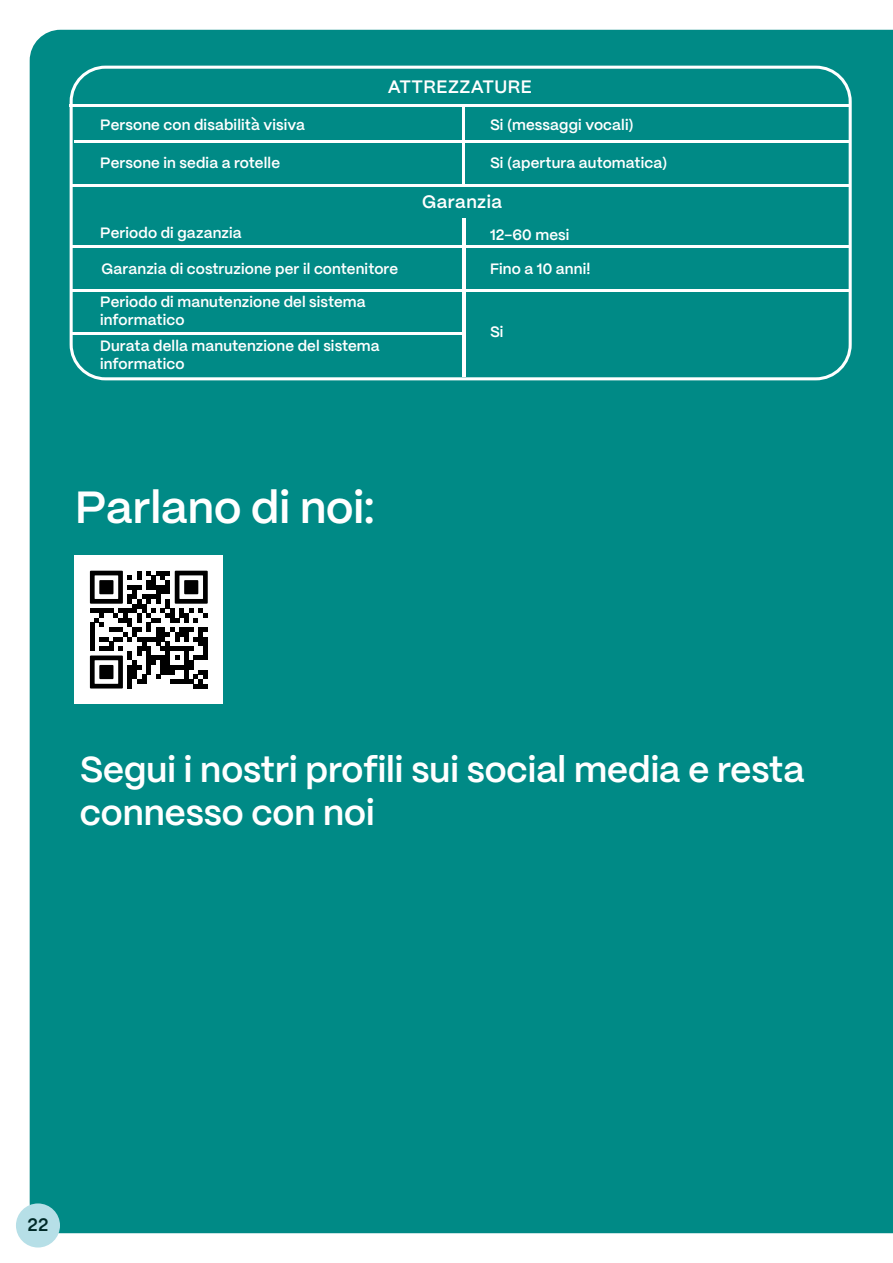
<style>
.page{position:relative;width:893px;height:1263px;background:#fff}
.page>*{position:absolute;margin:0;border:0;box-sizing:border-box;transform-origin:0 0}
.t1{font:600 45px "PP Mori";color:#fff}
.t2{font:600 36px/43.2px "PP Mori";color:#fff}
.t3{font:600 18px "PP Mori";letter-spacing:.025em;color:#fff}
.t4{font:600 18px "PP Mori";color:#002927}
.t5{font:600 15px/33px "PP Mori";letter-spacing:.01em;color:#fff}
</style>
<div class="page">
<div style="left:30px;top:30px;width:862px;height:1203px;background:#008a86"></div>
<svg style="left:892px;top:30px;width:1px;height:1203px"></svg>
<div style="left:16px;top:1203px;width:44px;height:44px;background:#b6dfe7;border-radius:50%"></div>
<div style="left:73px;top:185px;width:779px;height:33px;background:#008a86"></div>
<div style="left:71px;top:69px;width:779px;height:35px;background:#008a86"></div>
<div style="left:70px;top:66px;width:782px;height:314px;border:3px solid #fff;border-radius:34px"></div>
<hr style="left:70px;top:104px;width:780px;height:3px;background:#fff">
<hr style="left:462px;top:105px;width:3px;height:80px;background:#fff">
<hr style="left:462px;top:218px;width:4px;height:159px;background:#fff">
<hr style="left:74px;top:140px;width:775px;height:3px;background:#fff">
<hr style="left:72px;top:184px;width:777px;height:3px;background:#fff">
<hr style="left:72px;top:245px;width:777px;height:3px;background:#fff">
<hr style="left:72px;top:289px;width:777px;height:3px;background:#fff">
<hr style="left:72px;top:332px;width:393px;height:3px;background:#fff">
<div style="left:74px;top:555px;width:149px;height:149px;background:#fff"></div>
<svg style="left:90px;top:571px;width:118px;height:117px"></svg>
<p class="t5" style="left:100px;top:108px;width:206px">Persone con disabilità visiva</p>
<p class="t5" style="left:100px;top:145px;width:181px">Persone in sedia a rotelle</p>
<p class="t3" style="left:388px;top:71px;width:146px">ATTREZZATURE</p>
<p class="t5" style="left:490px;top:108px;width:145px">Si (messaggi vocali)</p>
<p class="t5" style="left:490px;top:145px;width:179px">Si (apertura automatica)</p>
<p class="t3" style="left:422px;top:186px;width:81px">Garanzia</p>
<p class="t5" style="left:100px;top:215px;width:143px">Periodo di gazanzia</p>
<p class="t5" style="left:100px;top:251px;width:299px">Garanzia di costruzione per il contenitore<br>Periodo di manutenzione del sistema</p>
<p class="t5" style="left:100px;top:306px;width:281px;line-height:25.5px">informatico<br>Durata della manutenzione del sistema</p>
<p class="t5" style="left:100px;top:346px;width:86px">informatico</p>
<h1 class="t1" style="left:75px;top:468px;width:301px">Parlano di noi:</h1>
<p class="t5" style="left:490px;top:217px;width:81px">12-60 mesi</p>
<p class="t5" style="left:490px;top:251px;width:102px">Fino a 10 anni!</p>
<p class="t5" style="left:490px;top:314px;width:15px">Si</p>
<h2 class="t2" style="left:80px;top:745px;width:726px">Segui i nostri profili sui social media e resta connesso con noi</h2>
<p class="t4" style="left:27px;top:1208px;width:23px">22</p>
</div>
